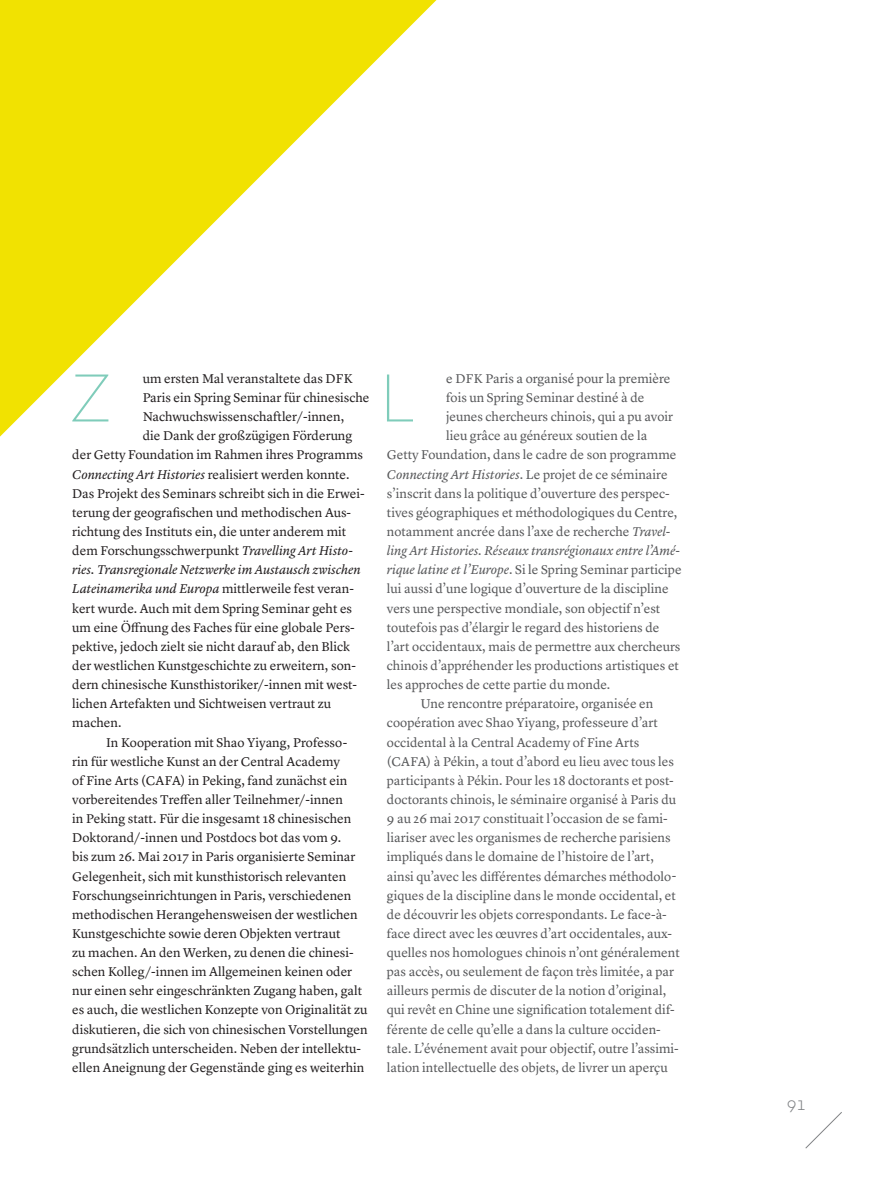
<style>
.page{position:relative;width:893px;height:1191px;background:#fff}
.page>*{position:absolute;margin:0;border:0;box-sizing:border-box;transform-origin:0 0}
.t1{font:100 71.1px "Cera PRO";color:#7fccba}
.t2{font:300 18px "Cera PRO";color:#808285}
.t3{font:13.2px "Lyon Text";color:#57585a}
.t4{font:13.2px "Lyon Text";color:#231f20}
.t5{font:italic 13.2px "Lyon Text";letter-spacing:-.005em;color:#57585a}
.t6{font:italic 13.2px "Lyon Text";letter-spacing:-.005em;color:#231f20}
.s1{font-style:italic}
.s2{font-style:normal}
</style>
<div class="page">
<svg style="left:805px;top:1112px;width:37px;height:37px"></svg>
<svg style="left:0;top:0;width:436px;height:436px"></svg>
<h1 class="t1" style="left:69px;top:350px;width:43px">Z</h1>
<p class="t4" style="left:143px;top:368px;width:212px">um ersten Mal veranstaltete das DFK</p>
<p class="t4" style="left:143px;top:387px;width:228px">Paris ein Spring Seminar für chinesische</p>
<p class="t4" style="left:143px;top:406px;width:203px">Nachwuchswissenschaftler/-innen,</p>
<p class="t4" style="left:143px;top:426px;width:211px">die Dank der großzügigen Förderung</p>
<p class="t4" style="left:72px;top:445px;width:292px">der Getty Foundation im Rahmen ihres Programms</p>
<p class="t4" style="left:72px;top:464px;width:279px"><span class="s1">Connecting Art Histories</span> realisiert werden konnte.</p>
<p class="t4" style="left:72px;top:483px;width:294px">Das Projekt des Seminars schreibt sich in die Erwei-</p>
<p class="t4" style="left:72px;top:502px;width:280px">terung der geografischen und methodischen Aus-</p>
<p class="t4" style="left:72px;top:521px;width:275px">richtung des Instituts ein, die unter anderem mit</p>
<p class="t4" style="left:72px;top:540px;width:282px">dem Forschungsschwerpunkt <span class="s1">Travelling Art Histo-</span></p>
<p class="t6" style="left:72px;top:560px;width:290px">ries. Transregionale Netzwerke im Austausch zwischen</p>
<p class="t6" style="left:72px;top:579px;width:283px">Lateinamerika und Europa <span class="s2">mittlerweile fest veran-</span></p>
<p class="t4" style="left:72px;top:598px;width:281px">kert wurde. Auch mit dem Spring Seminar geht es</p>
<p class="t4" style="left:72px;top:617px;width:284px">um eine Öffnung des Faches für eine globale Pers-</p>
<p class="t4" style="left:72px;top:636px;width:279px">pektive, jedoch zielt sie nicht darauf ab, den Blick</p>
<p class="t4" style="left:72px;top:655px;width:285px">der westlichen Kunstgeschichte zu erweitern, son-</p>
<p class="t4" style="left:72px;top:674px;width:286px">dern chinesische Kunsthistoriker/-innen mit west-</p>
<p class="t4" style="left:72px;top:693px;width:260px">lichen Artefakten und Sichtweisen vertraut zu</p>
<p class="t4" style="left:72px;top:713px;width:51px">machen.</p>
<p class="t4" style="left:106px;top:732px;width:242px">In Kooperation mit Shao Yiyang, Professo-</p>
<p class="t4" style="left:72px;top:751px;width:269px">rin für westliche Kunst an der Central Academy</p>
<p class="t4" style="left:72px;top:770px;width:277px">of Fine Arts (CAFA) in Peking, fand zunächst ein</p>
<p class="t4" style="left:72px;top:789px;width:272px">vorbereitendes Treffen aller Teilnehmer/-innen</p>
<p class="t4" style="left:72px;top:808px;width:280px">in Peking statt. Für die insgesamt 18 chinesischen</p>
<p class="t4" style="left:72px;top:827px;width:270px">Doktorand/-innen und Postdocs bot das vom 9.</p>
<p class="t4" style="left:72px;top:847px;width:285px">bis zum 26. Mai 2017 in Paris organisierte Seminar</p>
<p class="t4" style="left:72px;top:866px;width:275px">Gelegenheit, sich mit kunsthistorisch relevanten</p>
<p class="t4" style="left:72px;top:885px;width:281px">Forschungseinrichtungen in Paris, verschiedenen</p>
<p class="t4" style="left:72px;top:904px;width:287px">methodischen Herangehensweisen der westlichen</p>
<p class="t4" style="left:72px;top:923px;width:270px">Kunstgeschichte sowie deren Objekten vertraut</p>
<p class="t4" style="left:72px;top:942px;width:283px">zu machen. An den Werken, zu denen die chinesi-</p>
<p class="t4" style="left:72px;top:961px;width:281px">schen Kolleg/-innen im Allgemeinen keinen oder</p>
<p class="t4" style="left:72px;top:980px;width:291px">nur einen sehr eingeschränkten Zugang haben, galt</p>
<p class="t4" style="left:72px;top:1000px;width:297px">es auch, die westlichen Konzepte von Originalität zu</p>
<p class="t4" style="left:72px;top:1019px;width:297px">diskutieren, die sich von chinesischen Vorstellungen</p>
<p class="t4" style="left:72px;top:1038px;width:290px">grundsätzlich unterscheiden. Neben der intellektu-</p>
<p class="t4" style="left:72px;top:1057px;width:294px">ellen Aneignung der Gegenstände ging es weiterhin</p>
<h1 class="t1" style="left:380px;top:350px;width:37px">L</h1>
<p class="t3" style="left:446px;top:368px;width:226px">e DFK Paris a organisé pour la première</p>
<p class="t3" style="left:446px;top:387px;width:200px">fois un Spring Seminar destiné à de</p>
<p class="t3" style="left:446px;top:406px;width:228px">jeunes chercheurs chinois, qui a pu avoir</p>
<p class="t3" style="left:446px;top:426px;width:203px">lieu grâce au généreux soutien de la</p>
<p class="t3" style="left:387px;top:445px;width:291px">Getty Foundation, dans le cadre de son programme</p>
<p class="t5" style="left:387px;top:464px;width:282px">Connecting Art Histories<span class="s2">. Le projet de ce séminaire</span></p>
<p class="t3" style="left:387px;top:483px;width:284px">s’inscrit dans la politique d’ouverture des perspec-</p>
<p class="t3" style="left:387px;top:502px;width:292px">tives géographiques et méthodologiques du Centre,</p>
<p class="t3" style="left:387px;top:521px;width:285px">notamment ancrée dans l’axe de recherche <span class="s1">Travel-</span></p>
<p class="t5" style="left:387px;top:540px;width:294px">ling Art Histories. Réseaux transrégionaux entre l’Amé-</p>
<p class="t3" style="left:387px;top:560px;width:296px"><span class="s1">rique latine et l’Europe</span>. Si le Spring Seminar participe</p>
<p class="t3" style="left:387px;top:579px;width:283px">lui aussi d’une logique d’ouverture de la discipline</p>
<p class="t3" style="left:387px;top:598px;width:275px">vers une perspective mondiale, son objectif n’est</p>
<p class="t3" style="left:387px;top:617px;width:274px">toutefois pas d’élargir le regard des historiens de</p>
<p class="t3" style="left:387px;top:636px;width:295px">l’art occidentaux, mais de permettre aux chercheurs</p>
<p class="t3" style="left:387px;top:655px;width:293px">chinois d’appréhender les productions artistiques et</p>
<p class="t3" style="left:387px;top:674px;width:225px">les approches de cette partie du monde.</p>
<p class="t3" style="left:421px;top:694px;width:234px">Une rencontre préparatoire, organisée en</p>
<p class="t3" style="left:387px;top:713px;width:273px">coopération avec Shao Yiyang, professeure d’art</p>
<p class="t3" style="left:387px;top:732px;width:254px">occidental à la Central Academy of Fine Arts</p>
<p class="t3" style="left:387px;top:751px;width:288px">(CAFA) à Pékin, a tout d’abord eu lieu avec tous les</p>
<p class="t3" style="left:387px;top:770px;width:288px">participants à Pékin. Pour les 18 doctorants et post-</p>
<p class="t3" style="left:387px;top:789px;width:291px">doctorants chinois, le séminaire organisé à Paris du</p>
<p class="t3" style="left:387px;top:808px;width:282px">9 au 26 mai 2017 constituait l’occasion de se fami-</p>
<p class="t3" style="left:387px;top:827px;width:285px">liariser avec les organismes de recherche parisiens</p>
<p class="t3" style="left:387px;top:847px;width:269px">impliqués dans le domaine de l’histoire de l’art,</p>
<p class="t3" style="left:387px;top:866px;width:291px">ainsi qu’avec les différentes démarches méthodolo-</p>
<p class="t3" style="left:387px;top:885px;width:290px">giques de la discipline dans le monde occidental, et</p>
<p class="t3" style="left:387px;top:904px;width:281px">de découvrir les objets correspondants. Le face-à-</p>
<p class="t3" style="left:387px;top:923px;width:287px">face direct avec les œuvres d’art occidentales, aux-</p>
<p class="t3" style="left:387px;top:942px;width:294px">quelles nos homologues chinois n’ont généralement</p>
<p class="t3" style="left:387px;top:961px;width:289px">pas accès, ou seulement de façon très limitée, a par</p>
<p class="t3" style="left:387px;top:980px;width:281px">ailleurs permis de discuter de la notion d’original,</p>
<p class="t3" style="left:387px;top:1000px;width:289px">qui revêt en Chine une signification totalement dif-</p>
<p class="t3" style="left:387px;top:1019px;width:275px">férente de celle qu’elle a dans la culture occiden-</p>
<p class="t3" style="left:387px;top:1038px;width:293px">tale. L’événement avait pour objectif, outre l’assimi-</p>
<p class="t3" style="left:387px;top:1057px;width:282px">lation intellectuelle des objets, de livrer un aperçu</p>
<h2 class="t2" style="left:787px;top:1092px;width:20px">91</h2>
</div>
